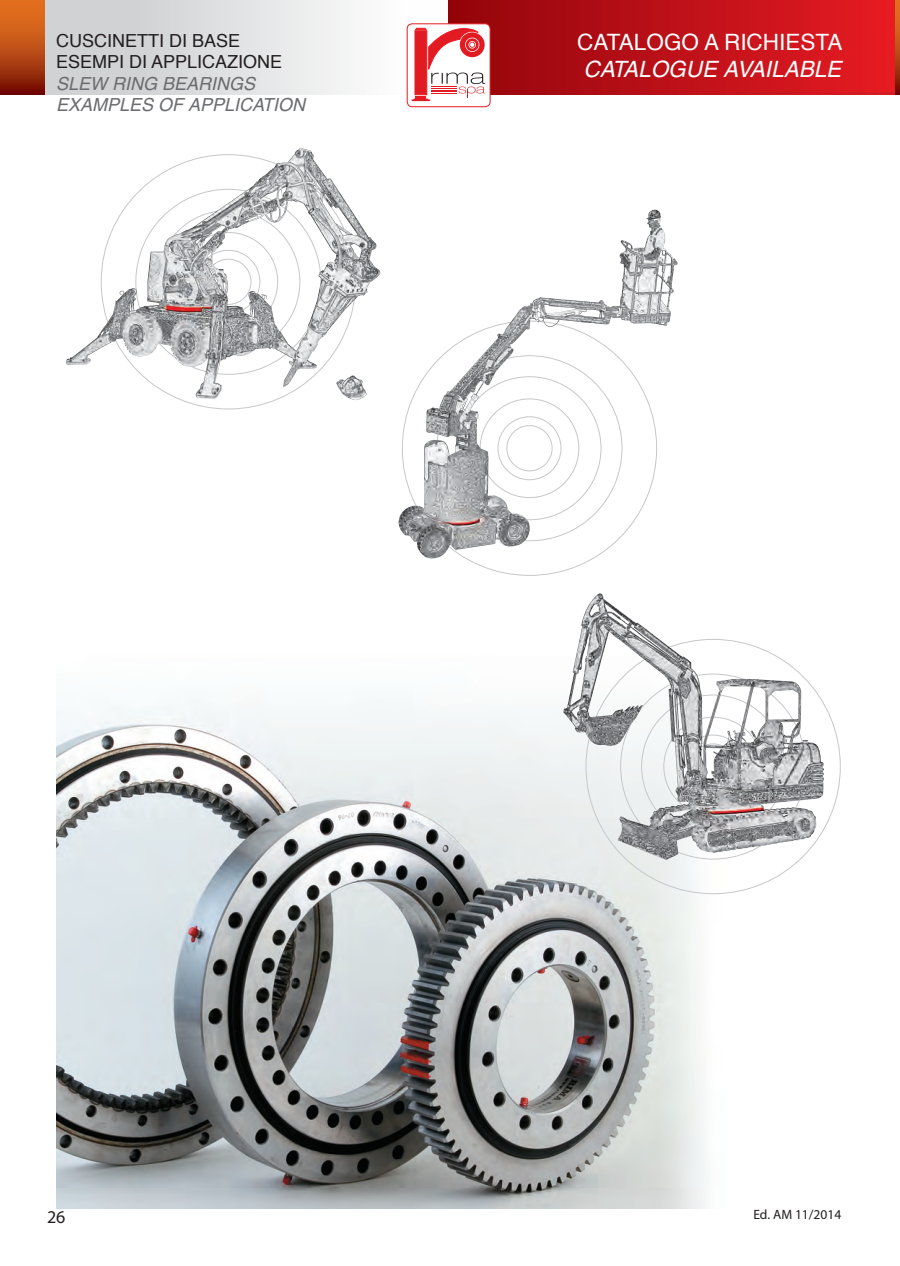
<style>
.page{position:relative;width:900px;height:1266px;background:#fff}
.page>*{position:absolute;margin:0;border:0;box-sizing:border-box;transform-origin:0 0}
.t1{font:22.5px "Helvetica";color:#fff}
.t2{font:italic 22.5px "Helvetica";color:#fff}
.t3{font:italic 18px/21.6px "Helvetica";color:#6c6d70}
.t4{font:18px/21.6px "Helvetica";color:#231f20}
.t5{font:18px "Myriad Pro";color:#231f20}
.t6{font:13.5px "Myriad Pro";color:#231f20}
</style>
<div class="page">
<svg style="left:0;top:0;width:448px;height:95px"></svg>
<div style="left:448px;top:0;width:452px;height:94px;background:linear-gradient(to right,#93050b,#e71c24)"></div>
<img style="left:683px;top:93px;width:212px;height:1px">
<svg style="left:0;top:0;width:45px;height:94px"></svg>
<div style="left:895px;top:0;width:5px;height:95px;background:#710701"></div>
<svg style="left:895px;top:1px;width:5px;height:88px"></svg>
<img style="left:56px;top:701px;width:649px;height:507px">
<svg style="left:95px;top:148px;width:271px;height:262px"></svg>
<img style="left:139px;top:148px;width:161px;height:161px">
<svg style="left:398px;top:313px;width:269px;height:263px"></svg>
<img style="left:533px;top:210px;width:121px;height:97px">
<svg style="left:579px;top:634px;width:262px;height:267px"></svg>
<img style="left:563px;top:593px;width:90px;height:153px">
<div style="left:407px;top:24px;width:83px;height:83px;background:#fff;border-radius:5px"></div>
<div style="left:407px;top:24px;width:83px;height:83px;border:1px solid #e21a21;border-radius:5px"></div>
<svg style="left:411px;top:28px;width:74px;height:73px"></svg>
<p class="t4" style="left:56px;top:30px;width:228px">CUSCINETTI DI BASE<br>ESEMPI DI APPLICAZIONE</p>
<p class="t3" style="left:56px;top:73px;width:250px">SLEW RING BEARINGS<br>EXAMPLES OF APPLICATION</p>
<p class="t1" style="left:577px;top:25px;width:267px">CATALOGO A RICHIESTA</p>
<p class="t2" style="left:583px;top:56px;width:259px">CATALOGUE AVAILABLE</p>
<p class="t5" style="left:47px;top:1206px;width:20px">26</p>
<p class="t6" style="left:753px;top:1206px;width:89px">Ed. AM 11/2014</p>
</div>
